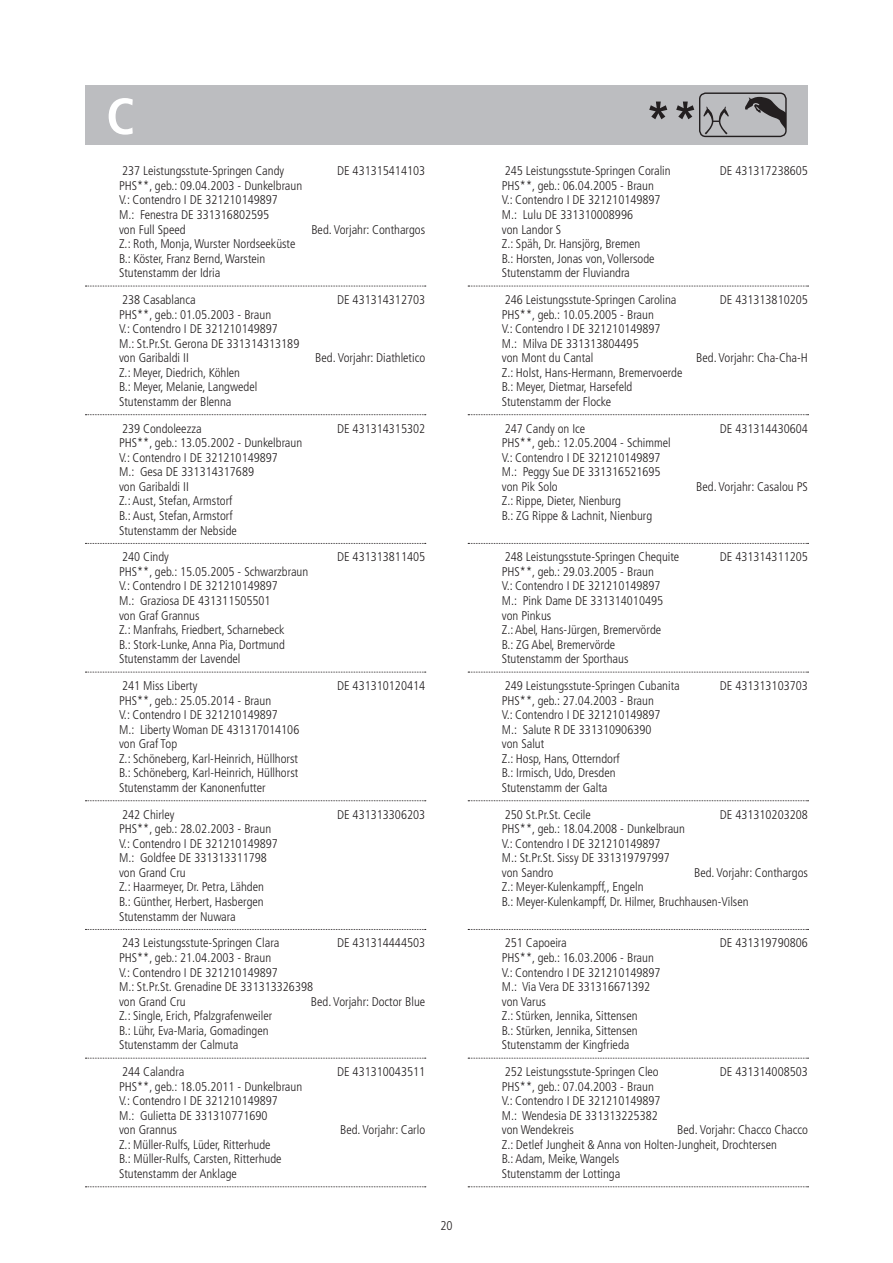
<style>
.page{position:relative;width:893px;height:1263px;background:#fff}
.page>*{position:absolute;margin:0;border:0;box-sizing:border-box;transform-origin:0 0}
.t1{font:700 condensed 51px "Frutiger LT Pro";color:#231f20}
.t2{font:700 condensed 51px "Frutiger LT Pro";color:#fff}
.t3{font:300 condensed 12.75px "Frutiger LT Pro";color:#231f20}
.t4{font:300 condensed 12.6px/14.5px "Frutiger LT Pro";color:#231f20}
</style>
<div class="page">
<div style="left:85px;top:85px;width:723px;height:60px;background:#bcbdc0"></div>
<svg style="left:699px;top:92px;width:88px;height:46px"></svg>
<svg style="left:468px;top:286px;width:340px;height:1px"></svg>
<svg style="left:468px;top:414px;width:340px;height:1px"></svg>
<svg style="left:468px;top:543px;width:340px;height:1px"></svg>
<svg style="left:468px;top:672px;width:340px;height:1px"></svg>
<svg style="left:468px;top:800px;width:340px;height:1px"></svg>
<svg style="left:468px;top:929px;width:340px;height:1px"></svg>
<svg style="left:468px;top:1058px;width:340px;height:1px"></svg>
<svg style="left:468px;top:1186px;width:340px;height:1px"></svg>
<svg style="left:85px;top:286px;width:341px;height:1px"></svg>
<svg style="left:85px;top:414px;width:341px;height:1px"></svg>
<svg style="left:85px;top:543px;width:341px;height:1px"></svg>
<svg style="left:85px;top:672px;width:341px;height:1px"></svg>
<svg style="left:85px;top:800px;width:341px;height:1px"></svg>
<svg style="left:85px;top:929px;width:341px;height:1px"></svg>
<svg style="left:85px;top:1058px;width:341px;height:1px"></svg>
<svg style="left:85px;top:1186px;width:341px;height:1px"></svg>
<h1 class="t2" style="left:106px;top:86px;width:30px">C</h1>
<h1 class="t1" style="left:645px;top:89px;width:55px">**</h1>
<p class="t4" style="left:505px;top:164px;width:167px">245 Leistungsstute-Springen Coralin</p>
<p class="t4" style="left:720px;top:164px;width:90px">DE 431317238605</p>
<p class="t4" style="left:502px;top:178px;width:160px">PHS**, geb.: 06.04.2005 - Braun<br>V.: Contendro I DE 321210149897<br>M.: Lulu DE 331310008996<br>von Landor S<br>Z.: Späh, Dr. Hansjörg, Bremen<br>B.: Horsten, Jonas von, Vollersode<br>Stutenstamm der Fluviandra</p>
<p class="t4" style="left:505px;top:292px;width:173px">246 Leistungsstute-Springen Carolina</p>
<p class="t4" style="left:720px;top:292px;width:90px">DE 431313810205</p>
<p class="t4" style="left:502px;top:307px;width:160px">PHS**, geb.: 10.05.2005 - Braun<br>V.: Contendro I DE 321210149897<br>M.: Milva DE 331313804495<br>von Mont du Cantal</p>
<p class="t4" style="left:122px;top:164px;width:164px">237 Leistungsstute-Springen Candy</p>
<p class="t4" style="left:337px;top:164px;width:90px">DE 431315414103</p>
<p class="t4" style="left:119px;top:178px;width:185px">PHS**, geb.: 09.04.2003 - Dunkelbraun<br>V.: Contendro I DE 321210149897<br>M.: Fenestra DE 331316802595<br>von Full Speed</p>
<p class="t4" style="left:311px;top:222px;width:115px">Bed. Vorjahr: Conthargos</p>
<p class="t4" style="left:119px;top:237px;width:178px">Z.: Roth, Monja, Wurster Nordseeküste<br>B.: Köster, Franz Bernd, Warstein<br>Stutenstamm der Idria</p>
<p class="t4" style="left:122px;top:292px;width:75px">238 Casablanca</p>
<p class="t4" style="left:337px;top:292px;width:90px">DE 431314312703</p>
<p class="t4" style="left:119px;top:307px;width:182px">PHS**, geb.: 01.05.2003 - Braun<br>V.: Contendro I DE 321210149897<br>M.: St.Pr.St. Gerona DE 331314313189 von Garibaldi II</p>
<p class="t4" style="left:315px;top:351px;width:111px">Bed. Vorjahr: Diathletico</p>
<p class="t4" style="left:696px;top:351px;width:113px">Bed. Vorjahr: Cha-Cha-H</p>
<p class="t4" style="left:119px;top:365px;width:140px">Z.: Meyer, Diedrich, Köhlen<br>B.: Meyer, Melanie, Langwedel<br>Stutenstamm der Blenna</p>
<p class="t4" style="left:122px;top:421px;width:81px">239 Condoleezza</p>
<p class="t4" style="left:337px;top:421px;width:90px">DE 431314315302</p>
<p class="t4" style="left:119px;top:436px;width:185px">PHS**, geb.: 13.05.2002 - Dunkelbraun<br>V.: Contendro I DE 321210149897<br>M.: Gesa DE 331314317689<br>von Garibaldi II<br>Z.: Aust, Stefan, Armstorf<br>B.: Aust, Stefan, Armstorf<br>Stutenstamm der Nebside</p>
<p class="t4" style="left:122px;top:550px;width:48px">240 Cindy</p>
<p class="t4" style="left:337px;top:550px;width:90px">DE 431313811405</p>
<p class="t4" style="left:119px;top:564px;width:191px">PHS**, geb.: 15.05.2005 - Schwarzbraun<br>V.: Contendro I DE 321210149897<br>M.: Graziosa DE 431311505501<br>von Graf Grannus<br>Z.: Manfrahs, Friedbert, Scharnebeck<br>B.: Stork-Lunke, Anna Pia, Dortmund<br>Stutenstamm der Lavendel</p>
<p class="t4" style="left:122px;top:678px;width:77px">241 Miss Liberty</p>
<p class="t4" style="left:337px;top:678px;width:90px">DE 431310120414</p>
<p class="t4" style="left:119px;top:693px;width:182px">PHS**, geb.: 25.05.2014 - Braun<br>V.: Contendro I DE 321210149897<br>M.: Liberty Woman DE 431317014106 von Graf Top<br>Z.: Schöneberg, Karl-Heinrich, Hüllhorst<br>B.: Schöneberg, Karl-Heinrich, Hüllhorst<br>Stutenstamm der Kanonenfutter</p>
<p class="t4" style="left:122px;top:807px;width:54px">242 Chirley</p>
<p class="t4" style="left:337px;top:807px;width:90px">DE 431313306203</p>
<p class="t4" style="left:119px;top:822px;width:160px">PHS**, geb.: 28.02.2003 - Braun<br>V.: Contendro I DE 321210149897<br>M.: Goldfee DE 331313311798 von Grand Cru<br>Z.: Haarmeyer, Dr. Petra, Lähden<br>B.: Günther, Herbert, Hasbergen<br>Stutenstamm der Nuwara</p>
<p class="t4" style="left:122px;top:936px;width:159px">243 Leistungsstute-Springen Clara</p>
<p class="t4" style="left:337px;top:936px;width:90px">DE 431314444503</p>
<p class="t4" style="left:119px;top:950px;width:196px">PHS**, geb.: 21.04.2003 - Braun<br>V.: Contendro I DE 321210149897<br>M.: St.Pr.St. Grenadine DE 331313326398 von Grand Cru</p>
<p class="t4" style="left:311px;top:994px;width:116px">Bed. Vorjahr: Doctor Blue</p>
<p class="t4" style="left:119px;top:1009px;width:155px">Z.: Single, Erich, Pfalzgrafenweiler<br>B.: Lühr, Eva-Maria, Gomadingen<br>Stutenstamm der Calmuta</p>
<p class="t4" style="left:122px;top:1064px;width:64px">244 Calandra</p>
<p class="t4" style="left:337px;top:1064px;width:90px">DE 431310043511</p>
<p class="t4" style="left:119px;top:1079px;width:185px">PHS**, geb.: 18.05.2011 - Dunkelbraun<br>V.: Contendro I DE 321210149897<br>M.: Gulietta DE 331310771690<br>von Grannus</p>
<p class="t4" style="left:340px;top:1123px;width:87px">Bed. Vorjahr: Carlo</p>
<p class="t4" style="left:119px;top:1137px;width:164px">Z.: Müller-Rulfs, Lüder, Ritterhude<br>B.: Müller-Rulfs, Carsten, Ritterhude<br>Stutenstamm der Anklage</p>
<p class="t3" style="left:440px;top:1219px;width:14px">20</p>
<p class="t4" style="left:502px;top:365px;width:182px">Z.: Holst, Hans-Hermann, Bremervoerde<br>B.: Meyer, Dietmar, Harsefeld<br>Stutenstamm der Flocke</p>
<p class="t4" style="left:505px;top:421px;width:82px">247 Candy on Ice</p>
<p class="t4" style="left:720px;top:421px;width:90px">DE 431314430604</p>
<p class="t4" style="left:502px;top:436px;width:170px">PHS**, geb.: 12.05.2004 - Schimmel<br>V.: Contendro I DE 321210149897<br>M.: Peggy Sue DE 331316521695 von Pik Solo</p>
<p class="t4" style="left:696px;top:479px;width:113px">Bed. Vorjahr: Casalou PS</p>
<p class="t4" style="left:502px;top:494px;width:152px">Z.: Rippe, Dieter, Nienburg<br>B.: ZG Rippe &amp; Lachnit, Nienburg</p>
<p class="t4" style="left:505px;top:550px;width:176px">248 Leistungsstute-Springen Chequite</p>
<p class="t4" style="left:720px;top:550px;width:90px">DE 431314311205</p>
<p class="t4" style="left:502px;top:564px;width:163px">PHS**, geb.: 29.03.2005 - Braun<br>V.: Contendro I DE 321210149897<br>M.: Pink Dame DE 331314010495 von Pinkus<br>Z.: Abel, Hans-Jürgen, Bremervörde<br>B.: ZG Abel, Bremervörde<br>Stutenstamm der Sporthaus</p>
<p class="t4" style="left:505px;top:678px;width:176px">249 Leistungsstute-Springen Cubanita</p>
<p class="t4" style="left:720px;top:678px;width:90px">DE 431313103703</p>
<p class="t4" style="left:502px;top:693px;width:160px">PHS**, geb.: 27.04.2003 - Braun<br>V.: Contendro I DE 321210149897<br>M.: Salute R DE 331310906390 von Salut<br>Z.: Hosp, Hans, Otterndorf<br>B.: Irmisch, Udo, Dresden<br>Stutenstamm der Galta</p>
<p class="t4" style="left:505px;top:807px;width:88px">250 St.Pr.St. Cecile</p>
<p class="t4" style="left:720px;top:807px;width:90px">DE 431310203208</p>
<p class="t4" style="left:502px;top:822px;width:185px">PHS**, geb.: 18.04.2008 - Dunkelbraun<br>V.: Contendro I DE 321210149897<br>M.: St.Pr.St. Sissy DE 331319797997 von Sandro</p>
<p class="t4" style="left:694px;top:865px;width:115px">Bed. Vorjahr: Conthargos</p>
<p class="t4" style="left:502px;top:880px;width:248px">Z.: Meyer-Kulenkampff,, Engeln<br>B.: Meyer-Kulenkampff, Dr. Hilmer, Bruchhausen-Vilsen</p>
<p class="t4" style="left:505px;top:936px;width:64px">251 Capoeira</p>
<p class="t4" style="left:720px;top:936px;width:90px">DE 431319790806</p>
<p class="t4" style="left:502px;top:950px;width:160px">PHS**, geb.: 16.03.2006 - Braun<br>V.: Contendro I DE 321210149897<br>M.: Via Vera DE 331316671392 von Varus<br>Z.: Stürken, Jennika, Sittensen<br>B.: Stürken, Jennika, Sittensen<br>Stutenstamm der Kingfrieda</p>
<p class="t4" style="left:505px;top:1064px;width:155px">252 Leistungsstute-Springen Cleo</p>
<p class="t4" style="left:720px;top:1064px;width:90px">DE 431314008503</p>
<p class="t4" style="left:502px;top:1079px;width:160px">PHS**, geb.: 07.04.2003 - Braun<br>V.: Contendro I DE 321210149897<br>M.: Wendesia DE 331313225382 von Wendekreis</p>
<p class="t4" style="left:502px;top:1123px;width:308px;text-indent:175px">Bed. Vorjahr: Chacco Chacco Z.: Detlef Jungheit &amp; Anna von Holten-Jungheit, Drochtersen<br>B.: Adam, Meike, Wangels<br>Stutenstamm der Lottinga</p>
</div>
